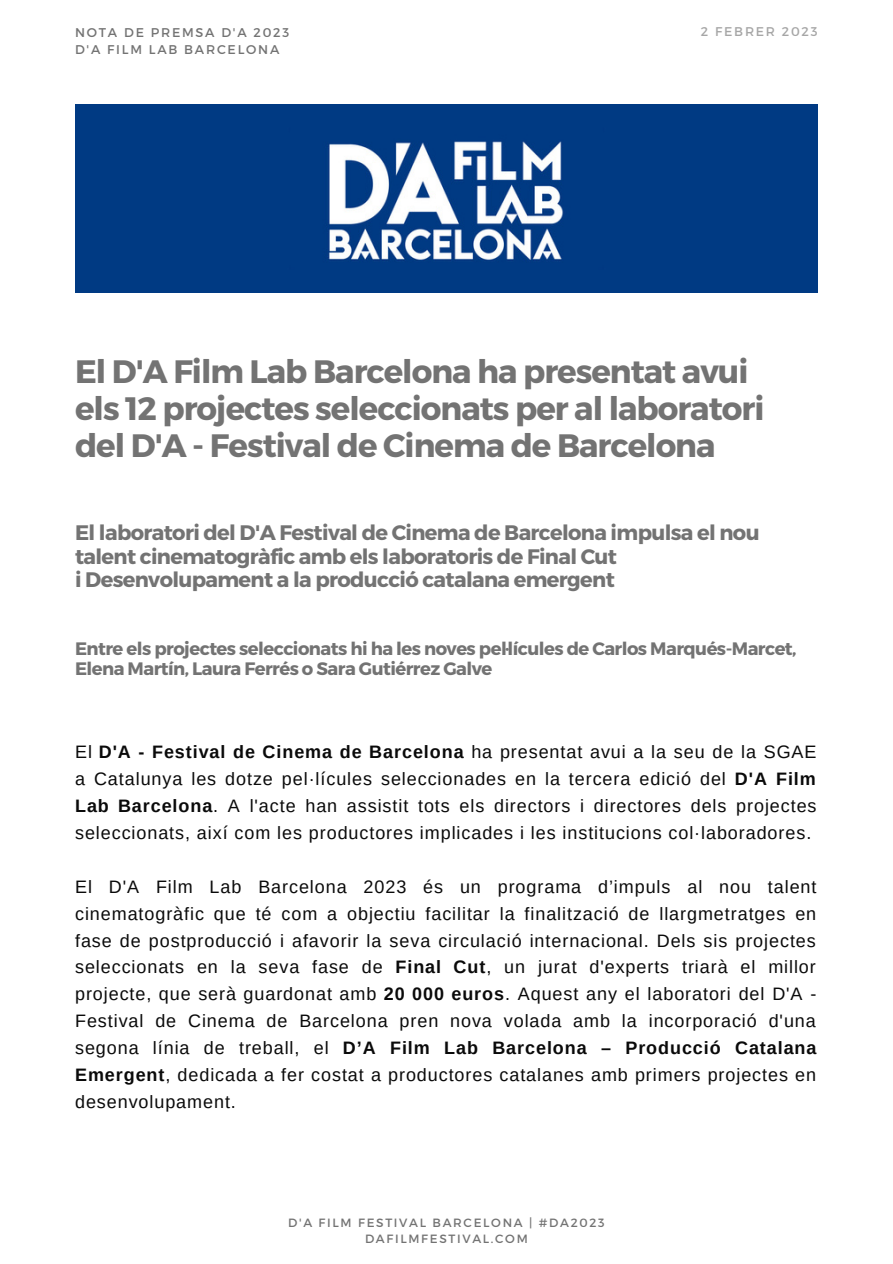
<style>
.page{position:relative;width:893px;height:1264px;background:#fff}
.page>*{position:absolute;margin:0;border:0;box-sizing:border-box;transform-origin:0 0}
.t1{font:700 32.4px/36.8px "Montserrat";letter-spacing:-.03em;color:#737373}
.t2{font:700 21px/23.5px "Montserrat";letter-spacing:-.03em;color:#737373}
.t3{font:18px/27px "Arimo";letter-spacing:.05em;color:#0a0a0a;text-align:justify}
.t4{font:700 18px/20.2px "Montserrat";letter-spacing:-.03em;color:#737373}
.t5{font:12.6px "Montserrat";letter-spacing:.14em;color:#737373}
.t6{font:12.6px "Montserrat";letter-spacing:.14em;color:#a6a6a6}
.t7{font:12px/15.8px "Montserrat";letter-spacing:.14em;color:#737373;text-align:center}
.s1{font-weight:700}
</style>
<div class="page">
<img style="left:75px;top:104px;width:742px;height:188px">
<p class="t5" style="left:75px;top:24px;width:216px">NOTA DE PREMSA D'A 2023</p>
<p class="t6" style="left:701px;top:23px;width:118px">2 FEBRER 2023</p>
<p class="t5" style="left:75px;top:41px;width:206px">D'A FILM LAB BARCELONA</p>
<h1 class="t1" style="left:75px;top:352px;width:690px">El D'A Film Lab Barcelona ha presentat avui els 12 projectes seleccionats per al laboratori del D'A - Festival de Cinema de Barcelona</h1>
<p class="t2" style="left:75px;top:520px;width:686px">El laboratori del D'A Festival de Cinema de Barcelona impulsa el nou talent cinematogràfic amb els laboratoris de Final Cut<br>i Desenvolupament a la producció catalana emergent</p>
<p class="t4" style="left:75px;top:637px;width:723px">Entre els projectes seleccionats hi ha les noves pel·lícules de Carlos Marqués-Marcet,<br>Elena Martín, Laura Ferrés o Sara Gutiérrez Galve</p>
<p class="t3" style="left:75px;top:737px;width:743px">El <span class="s1">D'A - Festival de Cinema de Barcelona</span> ha presentat avui a la seu de la SGAE a Catalunya les dotze pel·lícules seleccionades en la tercera edició del <span class="s1">D'A Film Lab Barcelona</span>. A l'acte han assistit tots els directors i directores dels projectes seleccionats, així com les productores implicades i les institucions col·laboradores.</p>
<p class="t3" style="left:75px;top:872px;width:742px">El D'A Film Lab Barcelona 2023 és un programa d’impuls al nou talent cinematogràfic que té com a objectiu facilitar la finalització de llargmetratges en fase de postproducció i afavorir la seva circulació internacional. Dels sis projectes seleccionats en la seva fase de <span class="s1">Final Cut</span>, un jurat d'experts triarà el millor projecte, que serà guardonat amb <span class="s1">20 000 euros</span>. Aquest any el laboratori del D'A - Festival de Cinema de Barcelona pren nova volada amb la incorporació d'una segona línia de treball, el <span class="s1">D’A Film Lab Barcelona – Producció Catalana Emergent</span>, dedicada a fer costat a productores catalanes amb primers projectes en desenvolupament.</p>
<p class="t7" style="left:288px;top:1214px;width:318px">D'A FILM FESTIVAL BARCELONA | #DA2023<br>DAFILMFESTIVAL.COM</p>
</div>
